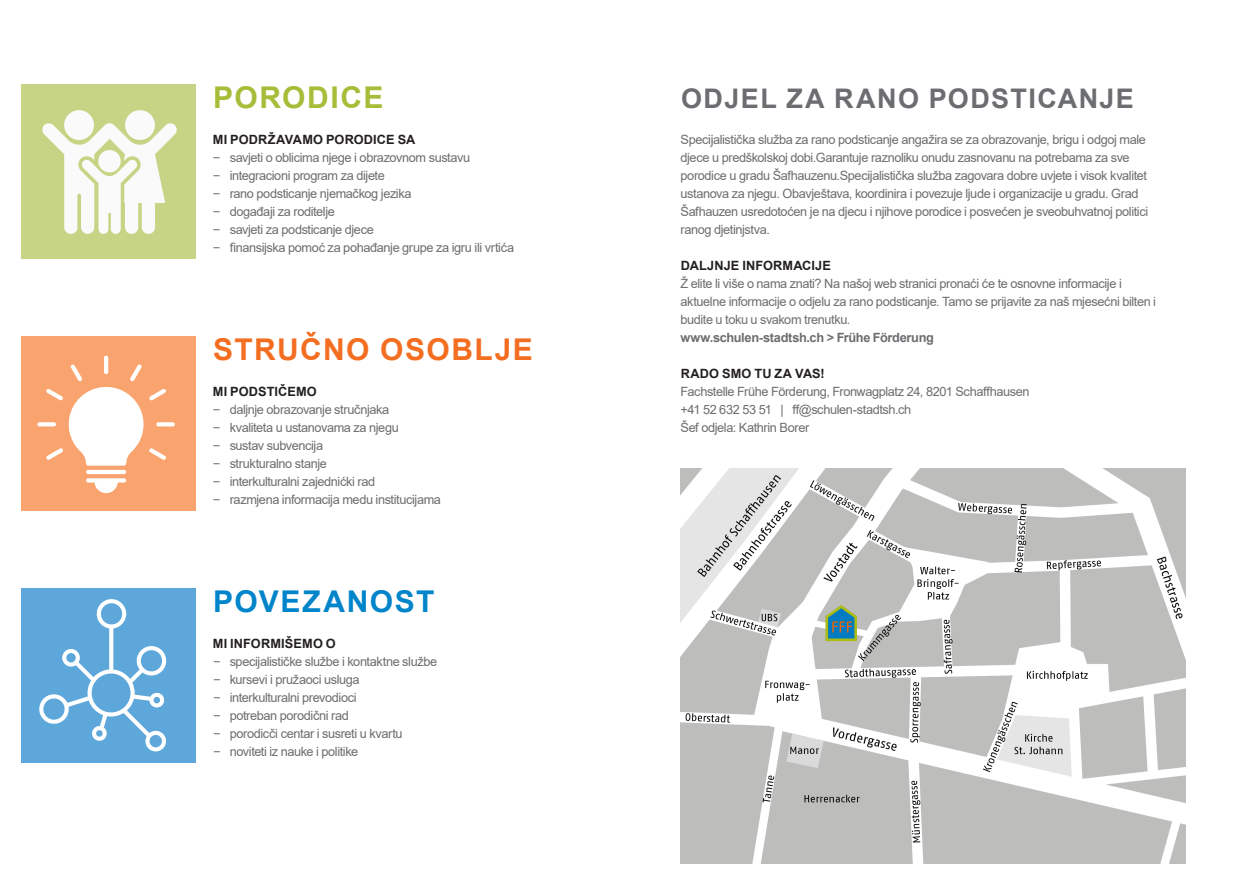
<style>
.page{position:relative;width:1259px;height:893px;background:#fff}
.page>*{position:absolute;margin:0;border:0;box-sizing:border-box;transform-origin:0 0}
.t1{font:700 30px "Arial";letter-spacing:.045em;color:#f36e21}
.t2{font:700 30px "Arial";letter-spacing:.055em;color:#0084ca}
.t3{font:700 30px "Arial";letter-spacing:.055em;color:#a7bd39}
.t4{font:700 27px "Arial";letter-spacing:.05em;color:#6c6d70}
.t5{font:12.75px/18px "Arial";letter-spacing:-.03em;color:#6c6d70}
.t6{font:700 12.75px "Arial";letter-spacing:.01em;color:#231f20}
.t7{font:700 12.75px "Arial";letter-spacing:-.025em;color:#6c6d70}
.s1{font-family:"Fago No"}
</style>
<div class="page">
<img style="left:680px;top:468px;width:505px;height:395px">
<div style="left:21px;top:588px;width:175px;height:174px;background:#5da7db"></div>
<svg style="left:39px;top:599px;width:128px;height:152px"></svg>
<div style="left:21px;top:84px;width:175px;height:174px;background:#c8d485"></div>
<div style="left:64px;top:110px;width:30px;height:30px;background:#fafafa;border-radius:50%"></div>
<div style="left:125px;top:110px;width:30px;height:30px;background:#fafafa;border-radius:50%"></div>
<svg style="left:42px;top:123px;width:135px;height:111px"></svg>
<div style="left:21px;top:336px;width:175px;height:174px;background:#f9a46e"></div>
<svg style="left:170px;top:422px;width:3px;height:4px"></svg>
<svg style="left:39px;top:422px;width:4px;height:4px"></svg>
<hr style="left:104px;top:358px;width:4px;height:14px;background:#fff">
<hr style="left:88px;top:470px;width:36px;height:4px;background:#fff">
<div style="left:88px;top:478px;width:36px;height:5px;background:#fff"></div>
<svg style="left:43px;top:361px;width:127px;height:105px"></svg>
<svg style="left:92px;top:478px;width:28px;height:16px"></svg>
<h1 class="t3" style="left:213px;top:76px;width:172px">PORODICE</h1>
<p class="t6" style="left:213px;top:131px;width:204px">MI PODRŽAVAMO PORODICE SA</p>
<p class="t5" style="left:213px;top:148px;width:259px"><span class="s1">–</span> savjeti o oblicima njege i obrazovnom sustavu</p>
<p class="t5" style="left:213px;top:166px;width:174px"><span class="s1">–</span> integracioni program za dijete</p>
<p class="t5" style="left:213px;top:184px;width:200px"><span class="s1">–</span> rano podsticanje njemačkog jezika</p>
<p class="t5" style="left:213px;top:202px;width:124px"><span class="s1">–</span> događaji za roditelje</p>
<p class="t5" style="left:213px;top:220px;width:163px"><span class="s1">–</span> savjeti za podsticanje djece</p>
<p class="t5" style="left:213px;top:238px;width:303px"><span class="s1">–</span> finansijska pomoć za pohađanje grupe za igru ili vrtića</p>
<h1 class="t1" style="left:213px;top:328px;width:321px">STRUČNO OSOBLJE</h1>
<p class="t6" style="left:213px;top:383px;width:105px">MI PODSTIČEMO</p>
<p class="t5" style="left:213px;top:400px;width:178px"><span class="s1">–</span> daljnje obrazovanje stručnjaka</p>
<p class="t5" style="left:213px;top:418px;width:188px"><span class="s1">–</span> kvaliteta u ustanovama za njegu</p>
<p class="t5" style="left:213px;top:436px;width:112px"><span class="s1">–</span> sustav subvencija</p>
<p class="t5" style="left:213px;top:454px;width:116px"><span class="s1">–</span> strukturalno stanje</p>
<p class="t5" style="left:213px;top:472px;width:164px"><span class="s1">–</span> interkulturalni zajednićki rad</p>
<p class="t5" style="left:213px;top:490px;width:230px"><span class="s1">–</span> razmjena informacija medu institucijama</p>
<h1 class="t2" style="left:213px;top:580px;width:223px">POVEZANOST</h1>
<p class="t6" style="left:213px;top:635px;width:124px">MI INFORMIŠEMO O</p>
<p class="t5" style="left:213px;top:652px;width:226px"><span class="s1">–</span> specijalističke službe i kontaktne službe</p>
<p class="t5" style="left:213px;top:670px;width:148px"><span class="s1">–</span> kursevi i pružaoci usluga</p>
<p class="t5" style="left:213px;top:688px;width:146px"><span class="s1">–</span> interkulturalni prevodioci</p>
<p class="t5" style="left:213px;top:706px;width:138px"><span class="s1">–</span> potreban porodični rad</p>
<p class="t5" style="left:213px;top:724px;width:191px"><span class="s1">–</span> porodicči centar i susreti u kvartu</p>
<p class="t5" style="left:213px;top:742px;width:147px"><span class="s1">–</span> noviteti iz nauke i politike</p>
<h2 class="t4" style="left:681px;top:79px;width:454px">ODJEL ZA RANO PODSTICANJE</h2>
<p class="t5" style="left:680px;top:130px;width:469px">Specijalistička služba za rano podsticanje angažira se za obrazovanje, brigu i odgoj male djece u predškolskoj dobi.Garantuje raznoliku onudu zasnovanu na potrebama za sve porodice u gradu Šafhauzenu.Specijalistička služba zagovara dobre uvjete i visok kvalitet ustanova za njegu. Obavještava, koordinira i povezuje ljude i organizacije u gradu. Grad Šafhauzen usredotoćen je na djecu i njihove porodice i posvećen je sveobuhvatnoj politici ranog djetinjstva.</p>
<p class="t6" style="left:681px;top:257px;width:152px">DALJNJE INFORMACIJE</p>
<p class="t5" style="left:680px;top:274px;width:477px">Ž elite li više o nama znati? Na našoj web stranici pronaći će te osnovne informacije i aktuelne informacije o odjelu za rano podsticanje. Tamo se prijavite za naš mjesećni bilten i budite u toku u svakom trenutku.</p>
<p class="t7" style="left:680px;top:329px;width:255px">WWW.SCHULEN-STADTSH.CH &gt; FRÜHE FÖRDERUNG</p>
<p class="t6" style="left:681px;top:365px;width:145px">RADO SMO TU ZA VAS!</p>
<p class="t5" style="left:680px;top:382px;width:351px">Fachstelle Frühe Förderung, Fronwagplatz 24, 8201 Schaffhausen +41 52 632 53 51 | ff@schulen-stadtsh.ch<br>Šef odjela: Kathrin Borer</p>
</div>
